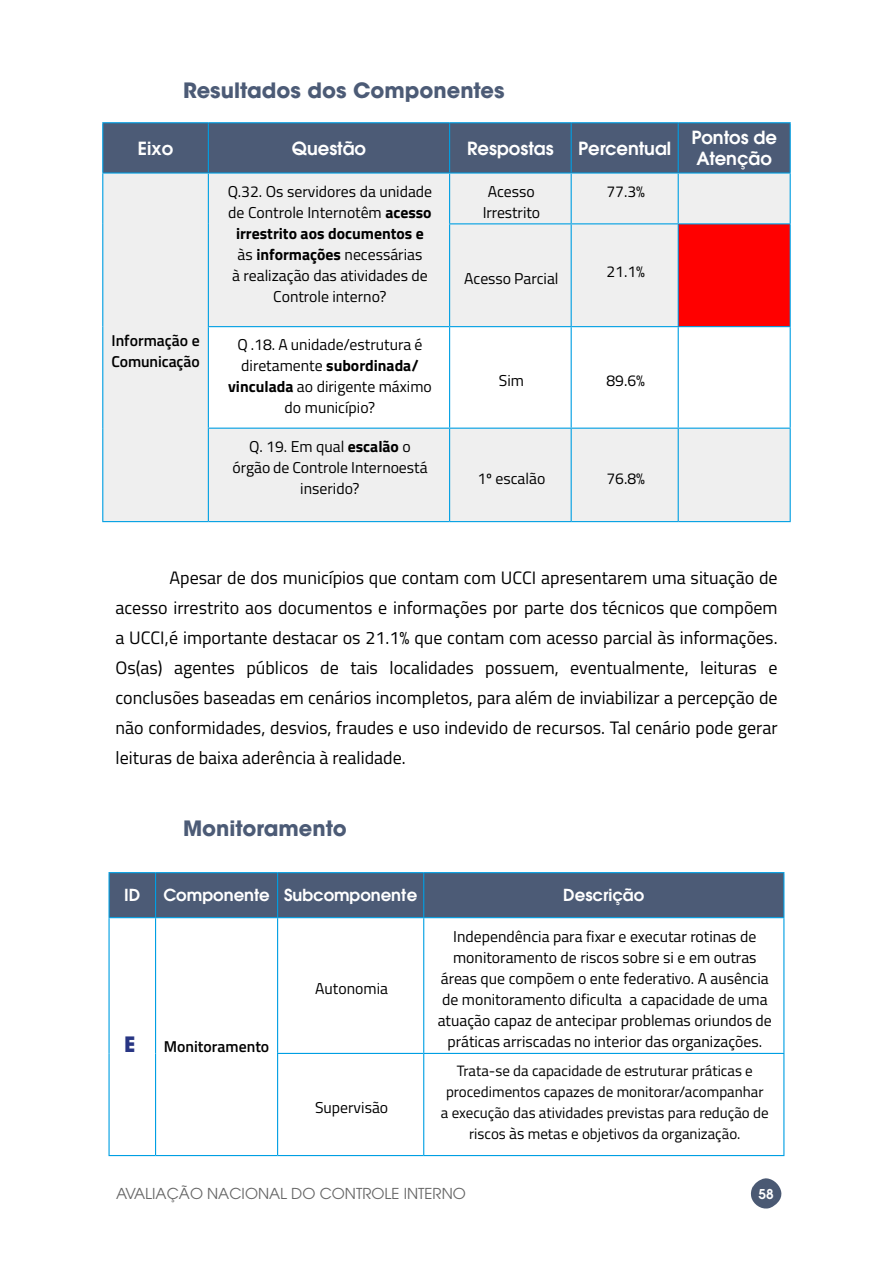
<style>
.page{position:relative;width:893px;height:1263px;background:#fff}
.page>*{position:absolute;margin:0;border:0;box-sizing:border-box;transform-origin:0 0}
.t1{font:700 21px "ITC Avant Garde Std";color:#4c5b76}
.t2{font:700 21px "ITC Avant Garde Std";color:#283583}
.t3{font:18px/30px "Titillium Web";color:#000;text-align:justify}
.t4{font:600 18px/21.6px "ITC Avant Garde Std";color:#fff}
.t5{font:600 16.5px "ITC Avant Garde Std";color:#fff}
.t6{font:15.75px/21px "Titillium Web";color:#000;text-align:center}
.t7{font:600 15.75px/21px "Titillium Web";color:#000}
.t8{font:15px/21px "Titillium Web";color:#000;text-align:center}
.t9{font:15px "ITC Avant Garde Std";color:#666}
.t10{font:600 13.5px "ITC Avant Garde Std";color:#fff}
.s1{font-weight:700}
.s2{font-size:15.75px}
</style>
<div class="page">
<svg style="left:750px;top:1178px;width:32px;height:31px"></svg>
<div style="left:103px;top:123px;width:687px;height:49px;background:#4c5b76"></div>
<svg style="left:103px;top:174px;width:687px;height:347px;fill:#efefef"></svg>
<div style="left:678px;top:224px;width:112px;height:103px;background:#f00"></div>
<hr style="left:102px;top:122px;width:106px;height:1px;background:#009fe3">
<hr style="left:102px;top:123px;width:1px;height:49px;background:#009fe3">
<hr style="left:208px;top:122px;width:242px;height:1px;background:#009fe3">
<hr style="left:208px;top:123px;width:1px;height:49px;background:#009fe3">
<hr style="left:450px;top:122px;width:121px;height:1px;background:#009fe3">
<hr style="left:449px;top:123px;width:1px;height:49px;background:#009fe3">
<hr style="left:571px;top:122px;width:107px;height:1px;background:#009fe3">
<hr style="left:571px;top:123px;width:1px;height:49px;background:#009fe3">
<hr style="left:678px;top:122px;width:113px;height:1px;background:#009fe3">
<hr style="left:678px;top:123px;width:1px;height:49px;background:#009fe3">
<hr style="left:790px;top:123px;width:1px;height:49px;background:#009fe3">
<hr style="left:102px;top:172px;width:106px;height:2px;background:#009fe3">
<hr style="left:102px;top:174px;width:1px;height:50px;background:#009fe3">
<hr style="left:102px;top:224px;width:1px;height:103px;background:#009fe3">
<hr style="left:102px;top:327px;width:1px;height:101px;background:#009fe3">
<hr style="left:102px;top:428px;width:1px;height:93px;background:#009fe3">
<hr style="left:102px;top:521px;width:106px;height:1px;background:#009fe3">
<hr style="left:208px;top:172px;width:242px;height:2px;background:#009fe3">
<hr style="left:208px;top:174px;width:1px;height:50px;background:#009fe3">
<hr style="left:208px;top:224px;width:1px;height:102px;background:#009fe3">
<hr style="left:450px;top:172px;width:121px;height:2px;background:#009fe3">
<hr style="left:449px;top:174px;width:1px;height:49px;background:#009fe3">
<hr style="left:571px;top:172px;width:107px;height:2px;background:#009fe3">
<hr style="left:571px;top:174px;width:1px;height:49px;background:#009fe3">
<hr style="left:678px;top:172px;width:113px;height:2px;background:#009fe3">
<hr style="left:678px;top:174px;width:1px;height:49px;background:#009fe3">
<hr style="left:790px;top:174px;width:1px;height:49px;background:#009fe3">
<hr style="left:449px;top:223px;width:122px;height:1px;background:#009fe3">
<hr style="left:449px;top:224px;width:1px;height:102px;background:#009fe3">
<hr style="left:571px;top:223px;width:107px;height:1px;background:#009fe3">
<hr style="left:571px;top:224px;width:1px;height:102px;background:#009fe3">
<hr style="left:678px;top:223px;width:113px;height:1px;background:#009fe3">
<hr style="left:678px;top:224px;width:1px;height:102px;background:#009fe3">
<hr style="left:790px;top:224px;width:1px;height:102px;background:#009fe3">
<hr style="left:208px;top:326px;width:242px;height:1px;background:#009fe3">
<hr style="left:208px;top:327px;width:1px;height:101px;background:#009fe3">
<hr style="left:450px;top:326px;width:121px;height:1px;background:#009fe3">
<hr style="left:449px;top:327px;width:1px;height:101px;background:#009fe3">
<hr style="left:571px;top:326px;width:107px;height:1px;background:#009fe3">
<hr style="left:571px;top:327px;width:1px;height:101px;background:#009fe3">
<hr style="left:678px;top:326px;width:113px;height:1px;background:#009fe3">
<hr style="left:678px;top:327px;width:1px;height:101px;background:#009fe3">
<hr style="left:790px;top:327px;width:1px;height:101px;background:#009fe3">
<hr style="left:208px;top:428px;width:242px;height:1px;background:#009fe3">
<hr style="left:208px;top:429px;width:1px;height:92px;background:#009fe3">
<hr style="left:450px;top:428px;width:121px;height:1px;background:#009fe3">
<hr style="left:449px;top:429px;width:1px;height:92px;background:#009fe3">
<hr style="left:571px;top:428px;width:107px;height:1px;background:#009fe3">
<hr style="left:571px;top:429px;width:1px;height:92px;background:#009fe3">
<hr style="left:678px;top:428px;width:113px;height:1px;background:#009fe3">
<hr style="left:678px;top:429px;width:1px;height:92px;background:#009fe3">
<hr style="left:790px;top:429px;width:1px;height:92px;background:#009fe3">
<hr style="left:208px;top:521px;width:242px;height:1px;background:#009fe3">
<hr style="left:450px;top:521px;width:121px;height:1px;background:#009fe3">
<hr style="left:571px;top:521px;width:107px;height:1px;background:#009fe3">
<hr style="left:678px;top:521px;width:113px;height:1px;background:#009fe3">
<div style="left:110px;top:873px;width:673px;height:44px;background:#4c5b76"></div>
<hr style="left:108px;top:872px;width:48px;height:1px;background:#009fe3">
<hr style="left:108px;top:873px;width:2px;height:44px;background:#009fe3">
<hr style="left:156px;top:872px;width:122px;height:1px;background:#009fe3">
<hr style="left:155px;top:873px;width:1px;height:44px;background:#009fe3">
<hr style="left:278px;top:872px;width:146px;height:1px;background:#009fe3">
<hr style="left:277px;top:873px;width:1px;height:44px;background:#009fe3">
<hr style="left:424px;top:872px;width:360px;height:1px;background:#009fe3">
<hr style="left:423px;top:873px;width:1px;height:44px;background:#009fe3">
<hr style="left:783px;top:873px;width:1px;height:44px;background:#009fe3">
<hr style="left:108px;top:917px;width:48px;height:1px;background:#009fe3">
<hr style="left:108px;top:918px;width:2px;height:135px;background:#009fe3">
<hr style="left:156px;top:917px;width:122px;height:1px;background:#009fe3">
<hr style="left:155px;top:918px;width:1px;height:135px;background:#009fe3">
<hr style="left:108px;top:1053px;width:2px;height:102px;background:#009fe3">
<hr style="left:155px;top:1053px;width:1px;height:102px;background:#009fe3">
<hr style="left:108px;top:1155px;width:48px;height:1px;background:#009fe3">
<hr style="left:156px;top:1155px;width:122px;height:1px;background:#009fe3">
<hr style="left:278px;top:917px;width:146px;height:1px;background:#009fe3">
<hr style="left:277px;top:918px;width:1px;height:135px;background:#009fe3">
<hr style="left:424px;top:917px;width:360px;height:1px;background:#009fe3">
<hr style="left:423px;top:918px;width:1px;height:135px;background:#009fe3">
<hr style="left:783px;top:918px;width:1px;height:135px;background:#009fe3">
<hr style="left:277px;top:1053px;width:147px;height:1px;background:#009fe3">
<hr style="left:277px;top:1054px;width:1px;height:101px;background:#009fe3">
<hr style="left:424px;top:1053px;width:360px;height:1px;background:#009fe3">
<hr style="left:423px;top:1054px;width:1px;height:101px;background:#009fe3">
<hr style="left:783px;top:1054px;width:1px;height:101px;background:#009fe3">
<hr style="left:278px;top:1155px;width:146px;height:1px;background:#009fe3">
<hr style="left:424px;top:1155px;width:360px;height:1px;background:#009fe3">
<h1 class="t1" style="left:183px;top:76px;width:323px">Resultados dos Componentes</h1>
<p class="t4" style="left:138px;top:137px;width:37px">Eixo</p>
<p class="t4" style="left:292px;top:137px;width:76px">Questão</p>
<p class="t4" style="left:467px;top:137px;width:88px">Respostas</p>
<p class="t4" style="left:578px;top:137px;width:95px">Percentual</p>
<p class="t4" style="left:691px;top:126px;width:87px">Pontos de<br>Atenção</p>
<p class="t7" style="left:111px;top:329px;width:90px">Informação e<br>Comunicação</p>
<p class="t6" style="left:228px;top:180px;width:206px">Q.32. Os servidores da unidade de Controle Interno têm <span class="s1">acesso irrestrito aos documentos e </span>às <span class="s1">informações</span> necessárias<br>à realização das atividades de<br>Controle interno?</p>
<p class="t6" style="left:483px;top:180px;width:59px">Acesso<br>Irrestrito</p>
<p class="t6" style="left:606px;top:180px;width:40px">77.3%</p>
<p class="t6" style="left:606px;top:260px;width:40px">21.1%</p>
<p class="t6" style="left:464px;top:267px;width:96px">Acesso Parcial</p>
<p class="t6" style="left:228px;top:334px;width:205px">Q .18. A unidade/estrutura é diretamente <span class="s1">subordinada/ vinculada</span> ao dirigente máximo do município?</p>
<p class="t6" style="left:232px;top:435px;width:197px">Q. 19. Em qual <span class="s1">escalão</span> o órgão de Controle Interno está inserido?</p>
<p class="t6" style="left:499px;top:369px;width:27px">Sim</p>
<p class="t6" style="left:606px;top:369px;width:40px">89.6%</p>
<p class="t6" style="left:477px;top:467px;width:69px">1º escalão</p>
<p class="t6" style="left:606px;top:467px;width:40px">76.8%</p>
<p class="t3" style="left:116px;top:562px;width:664px;text-indent:54px">Apesar de dos municípios que contam com UCCI apresentarem uma situação de acesso irrestrito aos documentos e informações por parte dos técnicos que compõem a UCCI, é importante destacar os 21.1% que contam com acesso parcial às informações.<br>Os(as) agentes públicos de tais localidades possuem, eventualmente, leituras e conclusões baseadas em cenários incompletos, para além de inviabilizar a percepção de não conformidades, desvios, fraudes e uso indevido de recursos. Tal cenário pode gerar leituras de baixa aderência à realidade.</p>
<h1 class="t1" style="left:183px;top:814px;width:165px">Monitoramento</h1>
<p class="t5" style="left:124px;top:884px;width:18px">ID</p>
<p class="t5" style="left:163px;top:884px;width:255px">Componente Subcomponent e</p>
<p class="t5" style="left:563px;top:884px;width:83px">Descrição</p>
<h1 class="t2" style="left:124px;top:1030px;width:13px">E</h1>
<p class="t7" style="left:164px;top:1035px;width:107px">Monitoramento</p>
<p class="t6" style="left:315px;top:978px;width:74px">Autonomia</p>
<p class="t6" style="left:315px;top:1096px;width:75px">Supervisão</p>
<p class="t6" style="left:438px;top:925px;width:336px">Independência para fixar e executar rotinas de monitoramento de riscos sobre si e em outras áreas que compõem o ente federativo. A ausência de monitoramento dificulta a capacidade de uma atuação capaz de antecipar problemas oriundos de práticas arriscadas no interior das organizações.</p>
<p class="t8" style="left:441px;top:1060px;width:329px">Trata-se da capacidade de estruturar práticas e procedimentos capazes de monitorar/acompanhar a execução das atividades previstas para redução de riscos <span class="s2">às</span> metas e objetivos da organização.</p>
<p class="t9" style="left:116px;top:1184px;width:351px">AVALIAÇÃO NACIONAL DO CONTROLE INTERNO</p>
<p class="t10" style="left:759px;top:1185px;width:17px">58</p>
</div>
